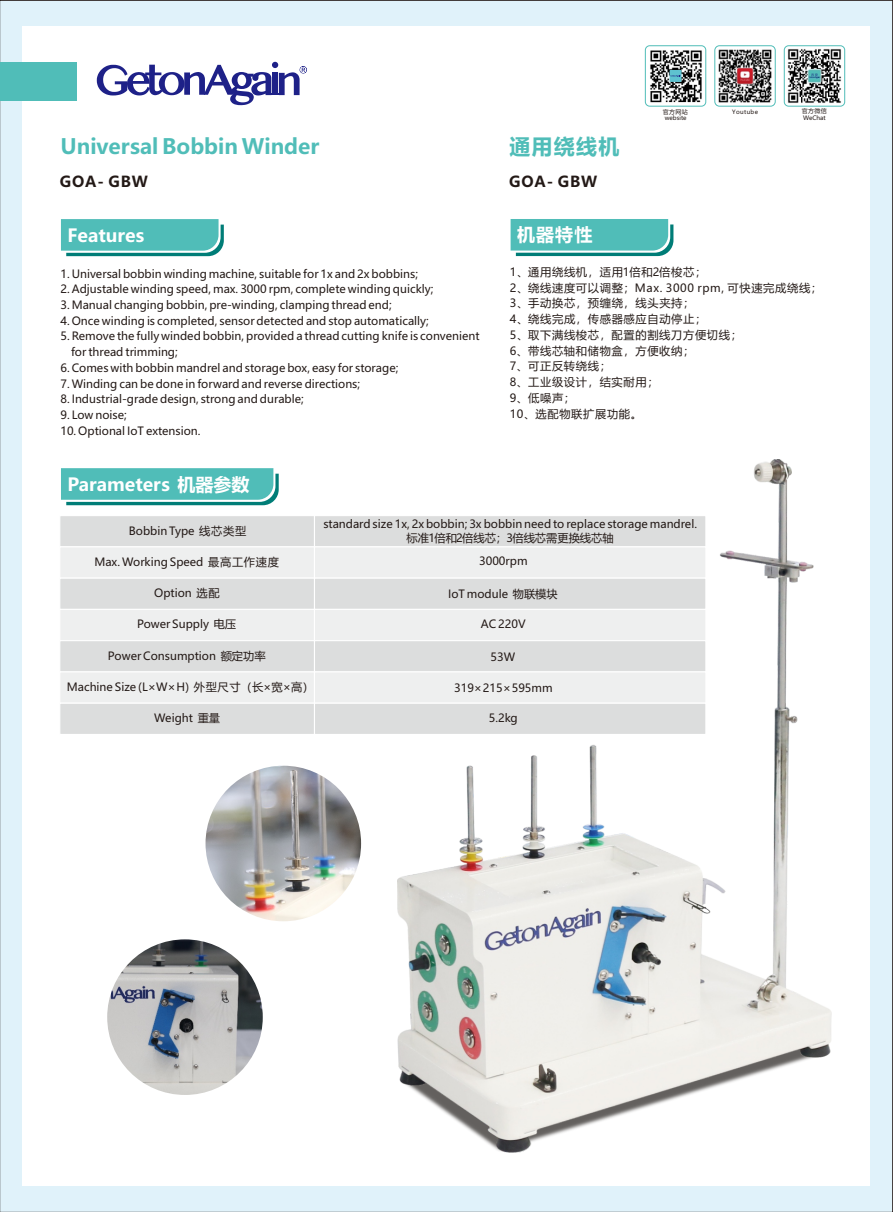
<style>
.page{position:relative;width:893px;height:1212px;background:#e0f2fa}
.page>*{position:absolute;margin:0;border:0;box-sizing:border-box;transform-origin:0 0}
.t1{font:700 21px "Microsoft Ya Hei";color:#50bdb8}
.t2{font:700 18px "Microsoft Ya Hei";color:#fff}
.t3{font:700 15px "Microsoft Ya Hei";letter-spacing:.06em;color:#231916}
.t4{font:11.25px/15.8px "Microsoft Ya Hei";color:#231916}
.t5{font:11.25px/15.8px "Microsoft Ya Hei";letter-spacing:.06em;color:#231916}
.t6{font:6px "Microsoft Ya Hei";color:#231916}
.t7{font:5.85px "Microsoft Ya Hei";letter-spacing:.06em;color:#231916}
</style>
<div class="page">
<div style="left:22px;top:27px;width:848px;height:1159px;background:#fff"></div>
<svg style="left:97px;top:62px;width:210px;height:43px"></svg>
<div style="left:0;top:62px;width:77px;height:38px;background:#50bdb8"></div>
<img style="left:718px;top:49px;width:54px;height:54px">
<div style="left:714px;top:45px;width:62px;height:62px;border:1px solid #50bdb8;border-radius:5px"></div>
<img style="left:645px;top:46px;width:61px;height:60px;border-radius:4px">
<div style="left:645px;top:45px;width:61px;height:62px;border:1px solid #50bdb8;border-radius:4px"></div>
<div style="left:670px;top:70px;width:11px;height:12px;background:#5ec2d0"></div>
<svg style="left:670px;top:75px;width:11px;height:2px"></svg>
<img style="left:784px;top:46px;width:61px;height:60px;border-radius:4px">
<div style="left:784px;top:45px;width:61px;height:62px;border:1px solid #50bdb8;border-radius:4px"></div>
<svg style="left:511px;top:219px;width:162px;height:37px;background:#55bbb7"></svg>
<svg style="left:61px;top:219px;width:163px;height:37px;background:#56bcb7"></svg>
<img style="left:397px;top:459px;width:435px;height:693px">
<svg style="left:60px;top:514px;width:647px;height:221px;background:#e5e6e6"></svg>
<svg style="left:61px;top:468px;width:218px;height:37px;background:#56bcb7"></svg>
<img style="left:206px;top:766px;width:155px;height:155px;border-radius:50%">
<img style="left:107px;top:939px;width:156px;height:156px;border-radius:50%">
<h1 class="t1" style="left:60px;top:137px;width:260px">Universal Bobbin Winder</h1>
<h1 class="t1" style="left:509px;top:137px;width:112px">通用绕线机</h1>
<h3 class="t3" style="left:60px;top:175px;width:90px">GOA- GBW</h3>
<h2 class="t2" style="left:67px;top:227px;width:78px">Features</h2>
<h3 class="t3" style="left:509px;top:175px;width:90px">GOA- GBW</h3>
<h2 class="t2" style="left:517px;top:227px;width:77px">机器特性</h2>
<p class="t6" style="left:663px;top:109px;width:27px">官方网站</p>
<p class="t7" style="left:732px;top:109px;width:27px">Youtube</p>
<p class="t6" style="left:802px;top:108px;width:27px">官方微信</p>
<p class="t6" style="left:665px;top:115px;width:23px">website</p>
<p class="t6" style="left:803px;top:115px;width:24px">WeChat</p>
<p class="t4" style="left:60px;top:266px;width:359px">1. Universal bobbin winding machine, suitable for 1x and 2x bobbins;</p>
<p class="t4" style="left:60px;top:282px;width:375px">2. Adjustable winding speed, max. 3000 rpm, complete winding quickly;</p>
<p class="t4" style="left:60px;top:298px;width:333px">3. Manual changing bobbin, pre-winding, clamping thread end;</p>
<p class="t4" style="left:60px;top:314px;width:370px">4. Once winding is completed, sensor detected and stop automatically;</p>
<p class="t4" style="left:71px;top:329px;width:410px;text-indent:-11px">5. Remove the fully winded bobbin, provided a thread cutting knife is convenient for thread trimming;</p>
<p class="t4" style="left:60px;top:361px;width:339px">6. Comes with bobbin mandrel and storage box, easy for storage;</p>
<p class="t4" style="left:60px;top:377px;width:301px">7. Winding can be done in forward and reverse directions;</p>
<p class="t4" style="left:60px;top:392px;width:245px">8. Industrial-grade design, strong and durable;</p>
<p class="t4" style="left:60px;top:408px;width:68px">9. Low noise;</p>
<p class="t4" style="left:60px;top:424px;width:142px">10. Optional IoT extension.</p>
<p class="t5" style="left:510px;top:265px;width:314px">1、通用绕线机，适用1倍和2倍梭芯；<br>2、绕线速度可以调整；Max. 3000 rpm, 可快速完成绕线；<br>3、手动换芯，预缠绕，线头夹持；<br>4、绕线完成，传感器感应自动停止；<br>5、取下满线梭芯，配置的割线刀方便切线；<br>6、带线芯轴和储物盒，方便收纳；<br>7、可正反转绕线；<br>8、工业级设计，结实耐用；<br>9、低噪声；<br>10、选配物联扩展功能。</p>
<h2 class="t2" style="left:68px;top:476px;width:183px">Parameters 机器参数</h2>
<p class="t4" style="left:129px;top:523px;width:119px">Bobbin Type 线芯类型</p>
<p class="t4" style="left:323px;top:517px;width:375px;line-height:14.2px;text-align:center">standard size 1x, 2x bobbin; 3x bobbin need to replace storage mandrel.标准1倍和2倍线芯；3倍线芯需更换线芯轴</p>
<p class="t4" style="left:94px;top:555px;width:186px">Max. Working Speed 最高工作速度</p>
<p class="t4" style="left:479px;top:554px;width:50px">3000rpm</p>
<p class="t4" style="left:154px;top:586px;width:67px">Option 选配</p>
<p class="t4" style="left:448px;top:587px;width:111px">IoT module 物联模块</p>
<p class="t4" style="left:137px;top:617px;width:100px">Power Supply 电压</p>
<p class="t4" style="left:481px;top:617px;width:46px">AC 220V</p>
<p class="t4" style="left:108px;top:649px;width:159px">Power Consumption 额定功率</p>
<p class="t4" style="left:491px;top:649px;width:26px">53W</p>
<p class="t4" style="left:67px;top:680px;width:248px">Machine Size (L×W×H) 外型尺寸（长×宽×高）</p>
<p class="t4" style="left:454px;top:681px;width:100px">319×215×595mm</p>
<p class="t4" style="left:154px;top:711px;width:68px">Weight 重量</p>
<p class="t4" style="left:489px;top:711px;width:30px">5.2kg</p>
</div>
